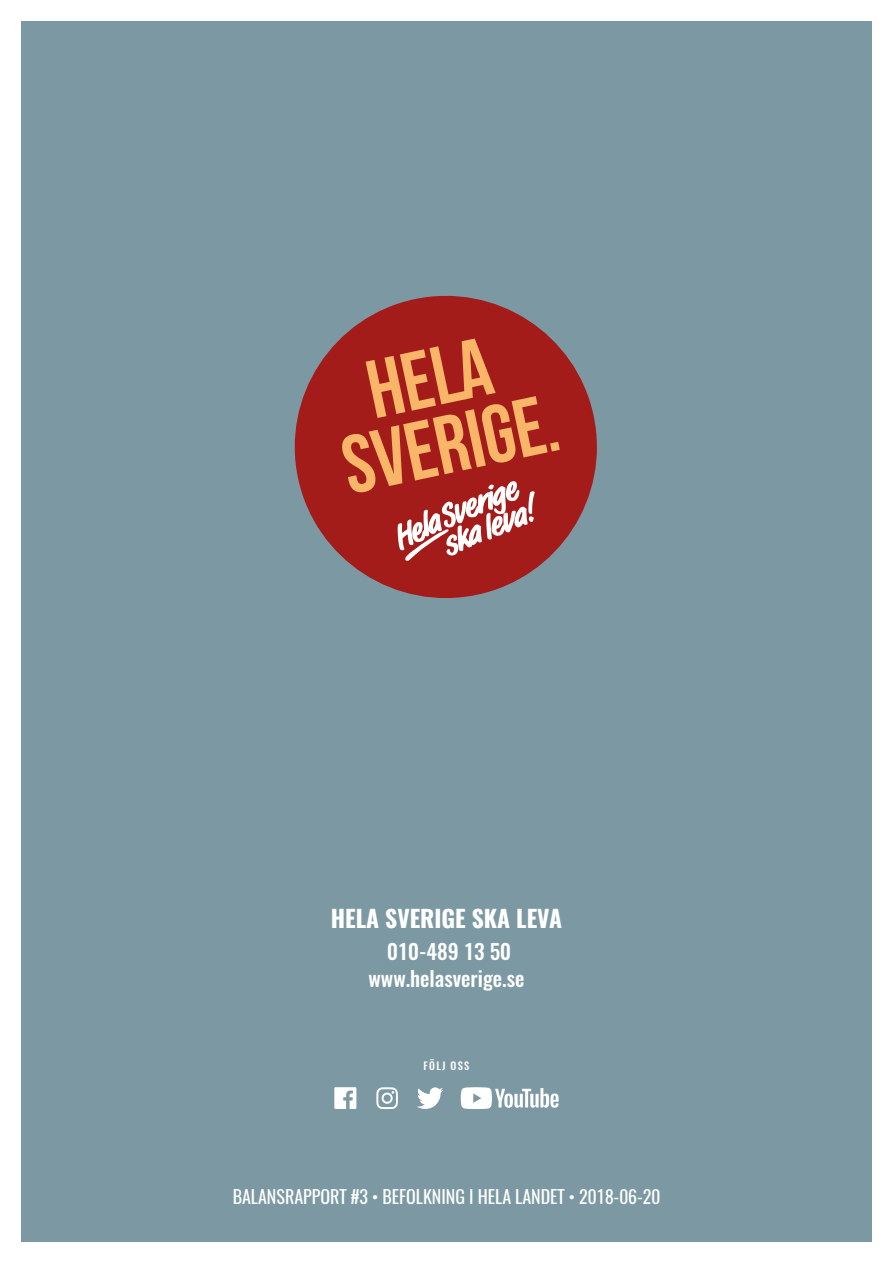
<style>
.page{position:relative;width:893px;height:1263px;background:#fff}
.page>*{position:absolute;margin:0;border:0;box-sizing:border-box;transform-origin:0 0}
.t1{font:700 23.55px "Oswald";color:#fff}
.t2{font:500 21px/26.7px "Oswald";color:#fff;text-align:center}
.t3{font:18px "Oswald";color:#fff}
.t4{font:500 10.5px "Oswald";letter-spacing:.12em;color:#fff}
.s1{font-family:"Futura";font-weight:700}
</style>
<div class="page">
<div style="left:21px;top:21px;width:851px;height:1221px;background:#7c99a3"></div>
<svg style="left:294px;top:295px;width:303px;height:303px;fill:#a31c19"></svg>
<svg style="left:341px;top:339px;width:219px;height:222px;background:#bb4b39"></svg>
<svg style="left:334px;top:1087px;width:22px;height:22px"></svg>
<svg style="left:376px;top:1087px;width:22px;height:22px"></svg>
<svg style="left:417px;top:1087px;width:26px;height:22px"></svg>
<svg style="left:461px;top:1087px;width:98px;height:22px"></svg>
<h1 class="t1" style="left:331px;top:906px;width:233px">HELA SVERIGE SKA LEVA</h1>
<p class="t2" style="left:368px;top:939px;width:158px">010-489 13 50 www.helasverige.se</p>
<p class="t4" style="left:424px;top:1060px;width:47px">FÖLJ OSS</p>
<p class="t3" style="left:233px;top:1180px;width:429px">BALANSRAPPORT #3 <span class="s1">·</span> BEFOLKNING I HELA LANDET <span class="s1">·</span> 2018-06-20</p>
</div>
